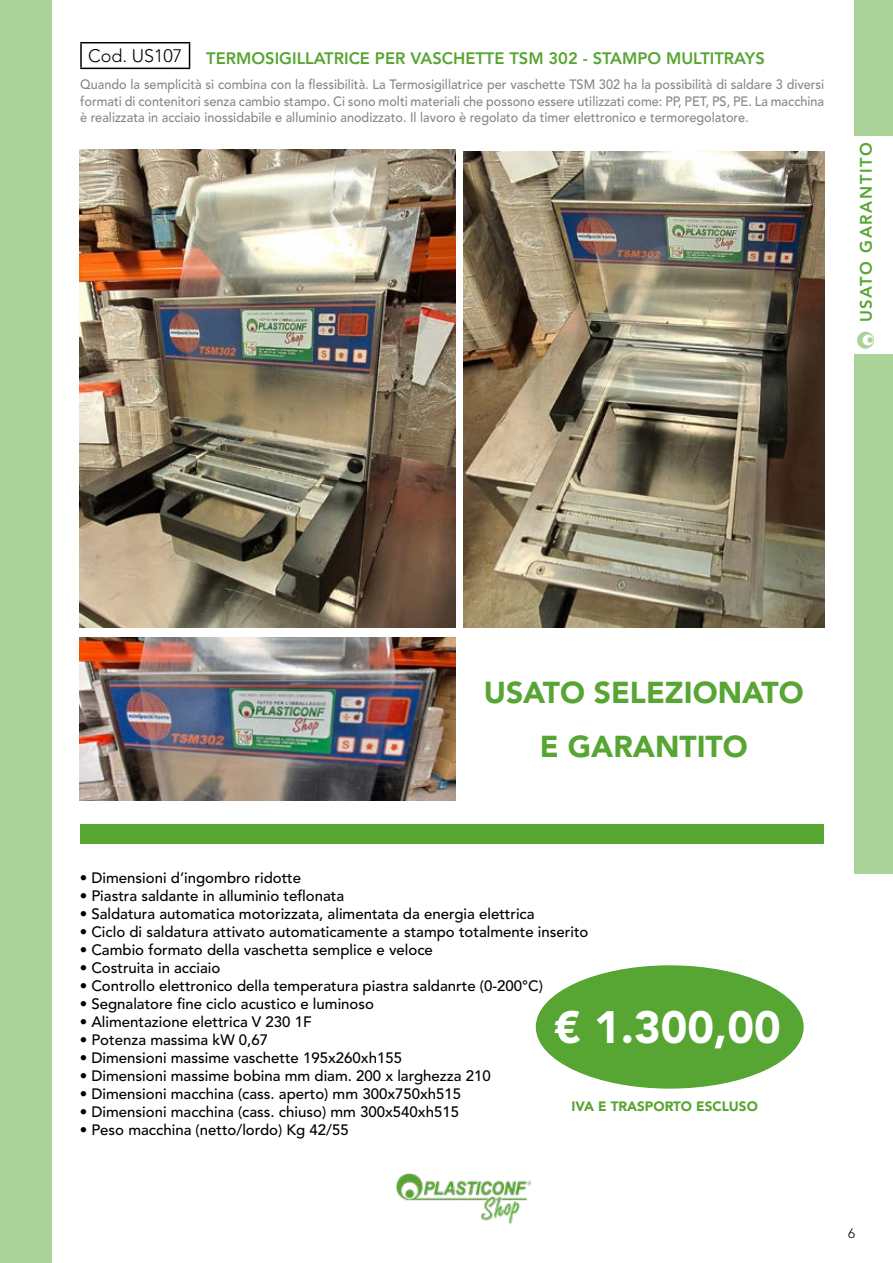
<style>
.page{position:relative;width:893px;height:1263px;background:#fff}
.page>*{position:absolute;margin:0;border:0;box-sizing:border-box;transform-origin:0 0}
.t1{font:900 45px "Avenir LT Std";color:#fff}
.t2{font:900 30px/54px "Avenir LT Std";color:#57a532;text-align:center}
.t3{font:300 18px "Avenir LT Std";color:#000}
.t4{font:800 16.5px "Avenir LT Std";color:#57a532}
.t5{font:800 16.5px "Avenir LT Std";letter-spacing:.1em;color:#57a532}
.t6{font:500 15px "Avenir LT Std";color:#000}
.t7{font:500 13.5px/16.2px "Avenir LT Std";color:#878787;text-align:justify;scale:.94 1}
.t8{font:900 13.5px "Avenir LT Std";color:#57a532}
.t9{font:300 13.5px "Avenir LT Std";color:#000}
</style>
<div class="page">
<div style="left:855px;top:354px;width:38px;height:519px;background:#abd298"></div>
<div style="left:855px;top:0;width:38px;height:136px;background:#abd298"></div>
<svg style="left:857px;top:332px;width:17px;height:17px"></svg>
<div style="left:0;top:0;width:51px;height:1263px;background:#abd298"></div>
<img style="left:396px;top:1173px;width:135px;height:51px">
<img style="left:80px;top:150px;width:375px;height:478px">
<img style="left:80px;top:637px;width:375px;height:163px">
<div style="left:80px;top:824px;width:744px;height:19px;background:#57a532"></div>
<div style="left:536px;top:966px;width:267px;height:122px;background:#57a532;border-radius:50%"></div>
<img style="left:463px;top:152px;width:361px;height:476px">
<hr style="left:80px;top:42px;width:110px;height:1px;background:#000">
<hr style="left:80px;top:43px;width:2px;height:25px;background:#000">
<svg style="left:189px;top:43px;width:1px;height:25px"></svg>
<hr style="left:80px;top:68px;width:110px;height:1px;background:#000">
<p class="t3" style="left:88px;top:46px;width:96px">Cod. US107</p>
<p class="t4" style="left:206px;top:48px;width:560px">TERMOSIGILLATRICE PER VASCHETTE TSM 302 - STAMPO MULTITRAYS</p>
<p class="t7" style="left:80px;top:77px;width:793px">Quando la semplicità si combina con la flessibilità. La Termosigillatrice per vaschette TSM 302 ha la possibilità di saldare 3 diversi formati di contenitori senza cambio stampo. Ci sono molti materiali che possono essere utilizzati come: PP, PET, PS, PE. La macchina è realizzata in acciaio inossidabile e alluminio anodizzato. Il lavoro è regolato da timer elettronico e termoregolatore.</p>
<p class="t5" style="left:856px;top:322px;width:182px;rotate:-90deg">USATO GARANTITO</p>
<h2 class="t2" style="left:484px;top:665px;width:321px">USATO SELEZIONATO<br>E GARANTITO</h2>
<p class="t6" style="left:80px;top:869px;width:223px">• Dimensioni d’ingombro ridotte</p>
<p class="t6" style="left:80px;top:887px;width:266px">• Piastra saldante in alluminio teflonata</p>
<p class="t6" style="left:80px;top:905px;width:456px">• Saldatura automatica motorizzata, alimentata da energia elettrica</p>
<p class="t6" style="left:80px;top:923px;width:510px">• Ciclo di saldatura attivato automaticamente a stampo totalmente inserito</p>
<p class="t6" style="left:80px;top:941px;width:355px">• Cambio formato della vaschetta semplice e veloce</p>
<p class="t6" style="left:80px;top:959px;width:142px">• Costruita in acciaio</p>
<p class="t6" style="left:80px;top:977px;width:465px">• Controllo elettronico della temperatura piastra saldanrte (0-200°C)</p>
<p class="t6" style="left:80px;top:995px;width:296px">• Segnalatore fine ciclo acustico e luminoso</p>
<p class="t6" style="left:80px;top:1013px;width:234px">• Alimentazione elettrica V 230 1F</p>
<p class="t6" style="left:80px;top:1031px;width:190px">• Potenza massima kW 0,67</p>
<p class="t6" style="left:80px;top:1049px;width:324px">• Dimensioni massime vaschette 195x260xh155</p>
<p class="t6" style="left:80px;top:1067px;width:412px">• Dimensioni massime bobina mm diam. 200 x larghezza 210</p>
<p class="t6" style="left:80px;top:1085px;width:383px">• Dimensioni macchina (cass. aperto) mm 300x750xh515</p>
<p class="t6" style="left:80px;top:1103px;width:381px">• Dimensioni macchina (cass. chiuso) mm 300x540xh515</p>
<p class="t6" style="left:80px;top:1121px;width:271px">• Peso macchina (netto/lordo) Kg 42/55</p>
<h1 class="t1" style="left:554px;top:1000px;width:228px">€ 1.300,00</h1>
<p class="t8" style="left:571px;top:1098px;width:188px">IVA E TRASPORTO ESCLUSO</p>
<p class="t9" style="left:848px;top:1225px;width:9px">6</p>
</div>
